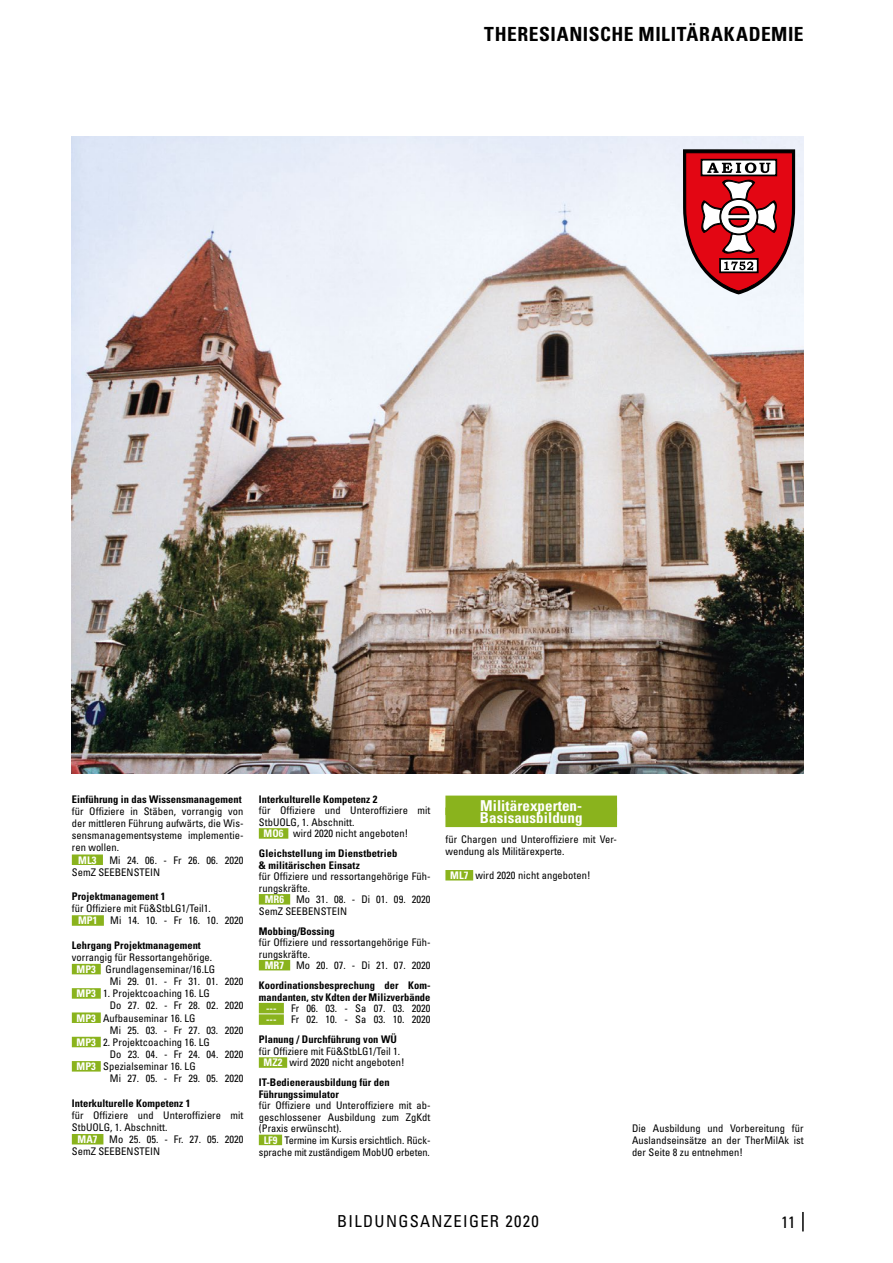
<style>
.page{position:relative;width:893px;height:1263px;background:#fff}
.page>*{position:absolute;margin:0;border:0;box-sizing:border-box;transform-origin:0 0}
.t1{font:700 condensed 19.5px "Univers LT Std";letter-spacing:.03em;color:#000}
.t2{font:condensed 16.5px "Univers LT Std";letter-spacing:.08em;color:#000}
.t3{font:700 condensed 15px/12px "Univers LT Std";letter-spacing:.005em;color:#fff}
.t4{font:condensed 10.5px/12.1px "Univers LT Std";letter-spacing:.005em;color:#000}
.t5{font:700 condensed 10.5px/11.6px "Univers LT Std";letter-spacing:.005em;color:#000}
.t6{font:700 condensed 10.5px "Univers LT Std";color:#fff}
.s1{font-weight:700;color:#fff}
</style>
<div class="page">
<svg style="left:802px;top:1212px;width:2px;height:19px"></svg>
<div style="left:72px;top:854px;width:31px;height:11px;background:#8ab31d"></div>
<div style="left:72px;top:915px;width:32px;height:11px;background:#8ab31d"></div>
<div style="left:72px;top:964px;width:29px;height:10px;background:#8ab31d"></div>
<div style="left:72px;top:988px;width:29px;height:11px;background:#8ab31d"></div>
<div style="left:72px;top:1012px;width:29px;height:11px;background:#8ab31d"></div>
<div style="left:72px;top:1037px;width:29px;height:10px;background:#8ab31d"></div>
<div style="left:72px;top:1061px;width:29px;height:10px;background:#8ab31d"></div>
<div style="left:72px;top:1134px;width:31px;height:10px;background:#8ab31d"></div>
<div style="left:445px;top:795px;width:172px;height:20px;background:#8ab31d"></div>
<div style="left:445px;top:807px;width:172px;height:20px;background:#8ab31d"></div>
<div style="left:445px;top:870px;width:28px;height:10px;background:#8ab31d"></div>
<div style="left:259px;top:828px;width:29px;height:11px;background:#8ab31d"></div>
<div style="left:259px;top:894px;width:31px;height:10px;background:#8ab31d"></div>
<div style="left:259px;top:960px;width:31px;height:10px;background:#8ab31d"></div>
<div style="left:259px;top:1003px;width:25px;height:10px;background:#8ab31d"></div>
<div style="left:259px;top:1014px;width:25px;height:11px;background:#8ab31d"></div>
<div style="left:259px;top:1057px;width:28px;height:11px;background:#8ab31d"></div>
<div style="left:259px;top:1135px;width:23px;height:10px;background:#8ab31d"></div>
<img style="left:72px;top:136px;width:732px;height:638px">
<svg style="left:683px;top:149px;width:112px;height:145px"></svg>
<h1 class="t1" style="left:484px;top:22px;width:321px">THERESIANISCHE MILITÄRAKADEMIE</h1>
<p class="t5" style="left:72px;top:793px;width:171px">Einführung in das Wissensmanagement</p>
<p class="t4" style="left:72px;top:805px;width:173px;text-align:justify">für Offiziere in Stäben, vorrangig von der mittleren Führung aufwärts, die Wis&shy;sensmanagementsysteme implementie&shy;ren wollen.</p>
<p class="t4" style="left:72px;top:854px;width:173px;text-indent:6px"><span class="s1">ML3</span> Mi 24. 06. - Fr 26. 06. 2020<br>SemZ SEEBENSTEIN</p>
<p class="t5" style="left:72px;top:890px;width:95px">Projektmanagement 1</p>
<p class="t4" style="left:78px;top:902px;width:167px;text-indent:-6px">für Offiziere mit Fü&amp;StbLG1/Teil1.<br><span class="s1">MP1</span> Mi 14. 10. - Fr 16. 10. 2020</p>
<p class="t5" style="left:72px;top:939px;width:131px">Lehrgang Projektmanagement</p>
<p class="t4" style="left:72px;top:951px;width:142px">vorrangig für Ressortangehörige.</p>
<p class="t4" style="left:77px;top:963px;width:140px"><span class="s1">MP3</span> Grundlagenseminar/16.LG</p>
<p class="t4" style="left:110px;top:975px;width:135px">Mi 29. 01. - Fr 31. 01. 2020</p>
<p class="t4" style="left:77px;top:987px;width:135px"><span class="s1">MP3</span> 1. Projektcoaching 16. LG</p>
<p class="t4" style="left:110px;top:999px;width:135px">Do 27. 02. - Fr 28. 02. 2020</p>
<p class="t4" style="left:77px;top:1011px;width:121px"><span class="s1">MP3</span> Aufbauseminar 16. LG</p>
<p class="t4" style="left:110px;top:1024px;width:135px">Mi 25. 03. - Fr 27. 03. 2020</p>
<p class="t4" style="left:77px;top:1036px;width:135px"><span class="s1">MP3</span> 2. Projektcoaching 16. LG</p>
<p class="t4" style="left:110px;top:1048px;width:135px">Do 23. 04. - Fr 24. 04. 2020</p>
<p class="t4" style="left:77px;top:1060px;width:121px"><span class="s1">MP3</span> Spezialseminar 16. LG</p>
<p class="t4" style="left:110px;top:1072px;width:135px">Mi 27. 05. - Fr 29. 05. 2020</p>
<p class="t5" style="left:72px;top:1097px;width:120px">Interkulturelle Kompetenz 1</p>
<p class="t4" style="left:72px;top:1109px;width:173px">für Offiziere und Unteroffiziere mit</p>
<p class="t4" style="left:72px;top:1121px;width:97px">StbUOLG, 1. Abschnitt.</p>
<p class="t4" style="left:78px;top:1133px;width:167px"><span class="s1">MA7</span> Mo 25. 05. - Fr. 27. 05. 2020</p>
<p class="t4" style="left:72px;top:1145px;width:90px">SemZ SEEBENSTEIN</p>
<p class="t5" style="left:259px;top:793px;width:120px">Interkulturelle Kompetenz 2</p>
<p class="t4" style="left:259px;top:804px;width:173px">für Offiziere und Unteroffiziere mit</p>
<p class="t4" style="left:259px;top:816px;width:97px">StbUOLG, 1. Abschnitt.</p>
<p class="t4" style="left:264px;top:827px;width:146px"><span class="s1">MO6</span> wird 2020 nicht angeboten!</p>
<p class="t5" style="left:259px;top:848px;width:140px">Gleichstellung im Dienstbetrieb &amp; militärischen Einsatz</p>
<p class="t4" style="left:259px;top:870px;width:173px">für Offiziere und ressortangehörige Füh-</p>
<p class="t4" style="left:259px;top:882px;width:53px">rungskräfte.</p>
<p class="t4" style="left:265px;top:893px;width:167px"><span class="s1">MR6</span> Mo 31. 08. - Di 01. 09. 2020</p>
<p class="t4" style="left:259px;top:905px;width:90px">SemZ SEEBENSTEIN</p>
<p class="t5" style="left:259px;top:925px;width:77px">Mobbing/Bossing</p>
<p class="t4" style="left:259px;top:936px;width:173px">für Offiziere und ressortangehörige Füh-</p>
<p class="t4" style="left:259px;top:947px;width:53px">rungskräfte.</p>
<p class="t4" style="left:265px;top:959px;width:167px"><span class="s1">MR7</span> Mo 20. 07. - Di 21. 07. 2020</p>
<p class="t5" style="left:259px;top:979px;width:173px">Koordinationsbesprechung der Kom&shy;mandanten, stv Kdten der Milizverbände</p>
<p class="t6" style="left:266px;top:1002px;width:12px">---</p>
<p class="t4" style="left:291px;top:1002px;width:141px">Fr 06. 03. - Sa 07. 03. 2020</p>
<p class="t6" style="left:266px;top:1013px;width:12px">---</p>
<p class="t4" style="left:291px;top:1013px;width:141px">Fr 02. 10. - Sa 03. 10. 2020</p>
<p class="t5" style="left:259px;top:1034px;width:139px">Planung / Durchführung von WÜ</p>
<p class="t4" style="left:259px;top:1045px;width:147px;line-height:11.6px;text-align:center">für Offiziere mit Fü&amp;StbLG1/Teil 1.<br><span class="s1">MZ2</span> wird 2020 nicht angeboten!</p>
<p class="t5" style="left:259px;top:1077px;width:132px">IT-Bedienerausbildung für den<br>Führungssimulator</p>
<p class="t4" style="left:259px;top:1099px;width:173px">für Offiziere und Unteroffiziere mit ab-</p>
<p class="t4" style="left:259px;top:1111px;width:173px">geschlossener Ausbildung zum ZgKdt</p>
<p class="t4" style="left:259px;top:1122px;width:84px">(Praxis erwünscht).</p>
<p class="t4" style="left:264px;top:1134px;width:168px"><span class="s1">LF9</span> Termine im Kursis ersichtlich. Rück-</p>
<p class="t4" style="left:259px;top:1146px;width:173px">sprache mit zuständigem MobUO erbeten.</p>
<h3 class="t3" style="left:480px;top:799px;width:104px">Militärexperten-<br>Basisausbildung</h3>
<p class="t4" style="left:445px;top:833px;width:173px">für Chargen und Unteroffiziere mit Ver&shy;wendung als Militärexperte.</p>
<p class="t4" style="left:450px;top:869px;width:142px"><span class="s1">ML7</span> wird 2020 nicht angeboten!</p>
<p class="t4" style="left:632px;top:1122px;width:173px;text-align:justify">Die Ausbildung und Vorbereitung für Auslandseinsätze an der TherMilAk ist der Seite 8 zu entnehmen!</p>
<h2 class="t2" style="left:337px;top:1211px;width:203px">BILDUNGSANZEIGER 2020</h2>
<h2 class="t2" style="left:781px;top:1211px;width:16px">11</h2>
</div>
